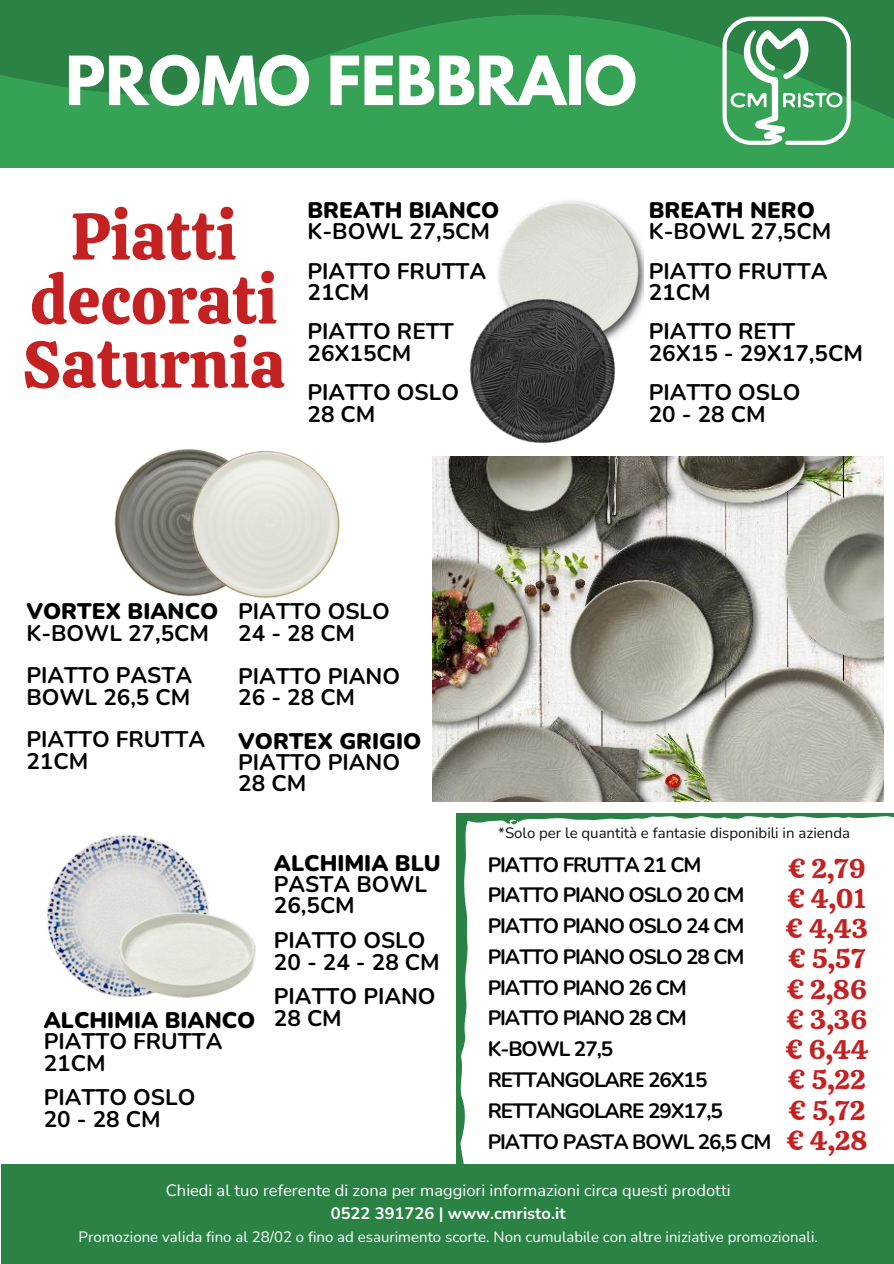
<style>
.page{position:relative;width:894px;height:1264px;background:#fff}
.page>*{position:absolute;margin:0;border:0;box-sizing:border-box;transform-origin:0 0}
.t1{font:66px/63.9px "Calistoga";color:#c42222;text-align:center}
.t2{font:700 60px "League Spartan";color:#fff}
.t3{font:26.85px "Calistoga";color:#c42222}
.t4{font:700 22.5px/21.3px "Nunito";color:#000}
.t5{font:900 22.5px/21.3px "Nunito";color:#000}
.t6{font:700 20.7px/30.8px "Nunito";letter-spacing:-.05em;color:#000}
.t7{font:16.5px "Nunito";color:#fff}
.t8{font:700 16.5px "Nunito";color:#fff}
.t9{font:15px "Nunito";color:#fff}
.t10{font:15px "Nunito";color:#0b0e13}
.s1{font-weight:700}
.s2{font-weight:900}
</style>
<div class="page">
<div style="left:0;top:1px;width:893px;height:10px;background:#2a8244"></div>
<svg style="left:0;top:11px;width:893px;height:156px;fill:#35a255"></svg>
<svg style="left:722px;top:17px;width:128px;height:128px"></svg>
<div style="left:1px;top:1163px;width:892px;height:100px;background:#2a8244"></div>
<img style="left:498px;top:201px;width:145px;height:120px">
<img style="left:469px;top:279px;width:162px;height:165px">
<img style="left:114px;top:451px;width:55px;height:143px">
<img style="left:169px;top:449px;width:171px;height:150px">
<svg style="left:456px;top:813px;width:437px;height:351px"></svg>
<img style="left:432px;top:457px;width:451px;height:344px">
<img style="left:47px;top:835px;width:162px;height:159px">
<img style="left:107px;top:905px;width:149px;height:93px">
<h4 class="t2" style="left:65px;top:51px;width:573px">PROMO FEBBRAIO</h4>
<h4 class="t1" style="left:22px;top:204px;width:264px">Piatti decorati<br>Saturnia</h4>
<h2 class="t5" style="left:307px;top:200px;width:193px">BREATH BIANCO<br><span class="s1">K-BOWL 27,5CM</span></h2>
<h4 class="t4" style="left:307px;top:260px;width:180px">PIATTO FRUTTA<br>21CM</h4>
<p class="t4" style="left:307px;top:321px;width:148px">PIATTO RETT<br>26X15CM</p>
<p class="t4" style="left:307px;top:382px;width:153px">PIATTO OSLO<br>28 CM</p>
<h4 class="t4" style="left:648px;top:200px;width:184px"><span class="s2">BREATH NERO<br></span>K-BOWL 27,5CM</h4>
<h4 class="t4" style="left:648px;top:260px;width:180px">PIATTO FRUTTA<br>21CM</h4>
<h4 class="t4" style="left:648px;top:321px;width:215px">PIATTO RETT<br>26X15 - 29X17,5CM</h4>
<p class="t4" style="left:648px;top:382px;width:153px">PIATTO OSLO<br>20 - 28 CM</p>
<h4 class="t5" style="left:26px;top:601px;width:193px">VORTEX BIANCO<br><span class="s1">K-BOWL 27,5CM</span></h4>
<p class="t4" style="left:26px;top:665px;width:167px">PIATTO PASTA<br>BOWL 26,5 CM</p>
<p class="t4" style="left:26px;top:729px;width:180px">PIATTO FRUTTA<br>21CM</p>
<h4 class="t4" style="left:238px;top:601px;width:153px">PIATTO OSLO<br>24 - 28 CM</h4>
<h4 class="t4" style="left:238px;top:666px;width:163px">PIATTO PIANO<br>26 - 28 CM</h4>
<h4 class="t4" style="left:238px;top:730px;width:184px"><span class="s2">VORTEX GRIGIO<br></span>PIATTO PIANO<br>28 CM</h4>
<h4 class="t4" style="left:44px;top:1009px;width:213px"><span class="s2">ALCHIMIA BIANCO<br></span>PIATTO FRUTTA<br>21CM</h4>
<h4 class="t4" style="left:44px;top:1087px;width:153px">PIATTO OSLO<br>20 - 28 CM</h4>
<p class="t10" style="left:498px;top:822px;width:353px">*Solo per le quantità e fantasie disponibili in azienda</p>
<p class="t4" style="left:274px;top:852px;width:168px"><span class="s2">ALCHIMIA BLU<br></span>PASTA BOWL<br>26,5CM</p>
<p class="t6" style="left:487px;top:849px;width:285px">PIATTO FRUTTA 21 CM<br>PIATTO PIANO OSLO 20 CM<br>PIATTO PIANO OSLO 24 CM<br>PIATTO PIANO OSLO 28 CM<br>PIATTO PIANO 26 CM<br>PIATTO PIANO 28 CM<br>K-BOWL 27,5<br>RETTANGOLARE 26X15<br>RETTANGOLARE 29X17,5<br>PIATTO PASTA BOWL 26,5 CM</p>
<p class="t3" style="left:786px;top:851px;width:80px">€ 2,79</p>
<p class="t3" style="left:786px;top:881px;width:81px">€ 4,01</p>
<h4 class="t3" style="left:784px;top:911px;width:85px">€ 4,43</h4>
<h5 class="t3" style="left:787px;top:941px;width:80px">€ 5,57</h5>
<h3 class="t3" style="left:785px;top:971px;width:83px">€ 2,86</h3>
<h3 class="t3" style="left:785px;top:1002px;width:83px">€ 3,36</h3>
<h3 class="t3" style="left:784px;top:1032px;width:85px">€ 6,44</h3>
<h3 class="t3" style="left:786px;top:1062px;width:80px">€ 5,22</h3>
<h3 class="t3" style="left:787px;top:1092px;width:79px">€ 5,72</h3>
<h3 class="t3" style="left:785px;top:1122px;width:83px">€ 4,28</h3>
<h4 class="t4" style="left:274px;top:930px;width:167px">PIATTO OSLO<br>20-24-28CM</h4>
<h4 class="t4" style="left:274px;top:986px;width:163px">PIATTO PIANO<br>28 CM</h4>
<p class="t7" style="left:166px;top:1178px;width:566px">Chiedi al tuo referente di zona per maggiori informazioni circa questi prodotti</p>
<p class="t8" style="left:330px;top:1202px;width:236px">0522 391726 | www.cmristo.it</p>
<h1 class="t9" style="left:78px;top:1226px;width:740px">Promozione valida fino al 28/02 o fino ad esaurimento scorte. Non cumulabile con altre iniziative promozionali.</h1>
</div>
